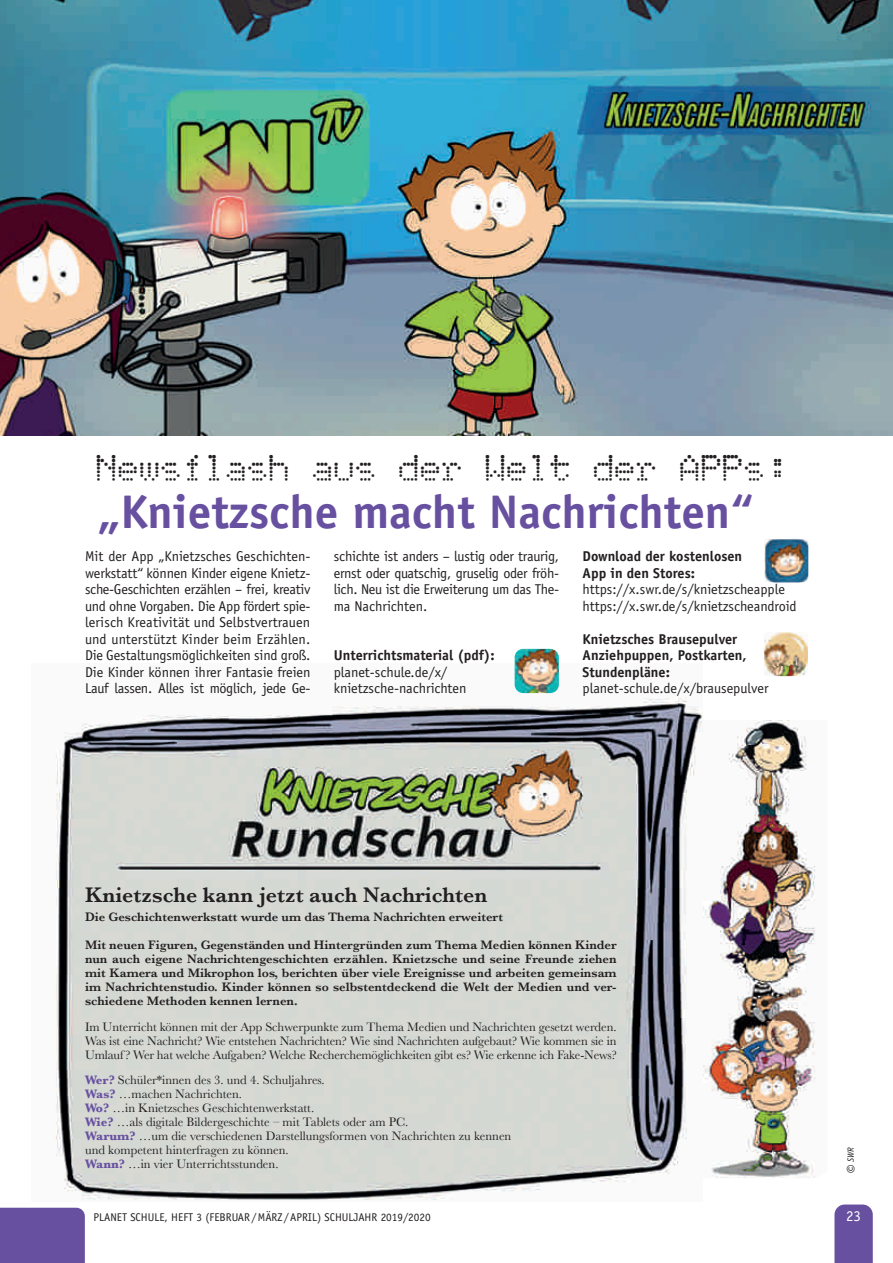
<style>
.page{position:relative;width:893px;height:1263px;background:#fff}
.page>*{position:absolute;margin:0;border:0;box-sizing:border-box;transform-origin:0 0}
.t1{font:700 47.25px "Officina Sans Std";color:#6850a1}
.t2{font:30px "Atomic Clock Radio";color:#231f20}
.t3{font:600 21.9px "Baskerville";color:#231f20}
.t4{font:15px "Officina Sans Std";color:#fff}
.t5{font:14.25px/16.5px "Officina Sans Std";color:#231f20;text-align:justify}
.t6{font:700 14.25px/16.5px "Officina Sans Std";color:#231f20}
.t7{font:12.75px/14px "Baskerville";color:#231f20;text-align:justify}
.t8{font:600 12.75px/14px "Baskerville";color:#231f20}
.t9{font:11.25px "Officina Sans Std";color:#231f20}
.t10{font:italic 9px "Officina Sans Std";color:#231f20}
.s1{font-weight:700;color:#6850a1}
.s2{font-size:16.5px}
</style>
<div class="page">
<img style="left:703px;top:720px;width:112px;height:458px">
<img style="left:56px;top:664px;width:646px;height:536px">
<svg style="left:834px;top:1204px;width:39px;height:59px;background:#6f58a5"></svg>
<div style="left:0;top:1208px;width:85px;height:55px;background:#6850a1"></div>
<img style="left:0;top:0;width:893px;height:436px">
<img style="left:515px;top:649px;width:44px;height:44px">
<img style="left:764px;top:539px;width:44px;height:44px">
<img style="left:764px;top:632px;width:44px;height:44px">
<h2 class="t2" style="left:97px;top:454px;width:693px">Newsflash aus der Welt der APPs:</h2>
<h1 class="t1" style="left:97px;top:482px;width:659px">„Knietzsche macht Nachrichten“</h1>
<p class="t5" style="left:85px;top:548px;width:227px">Mit der App „Knietzsches Geschichten&shy;werkstatt“ können Kinder eigene Knietz&shy;sche-Geschichten erzählen – frei, kreativ und ohne Vorgaben. Die App fördert spie&shy;lerisch Kreativität und Selbstvertrauen und unterstützt Kinder beim Erzählen.<br>Die Gestaltungsmöglichkeiten sind groß.<br>Die Kinder können ihrer Fantasie freien Lauf lassen. Alles ist möglich, jede Ge-</p>
<p class="t5" style="left:334px;top:548px;width:227px">schichte ist anders – lustig oder traurig, ernst oder quatschig, gruselig oder fröh&shy;lich. Neu ist die Erweiterung um das The&shy;ma Nachrichten.</p>
<p class="t6" style="left:334px;top:647px;width:162px">Unterrichtsmaterial (pdf):</p>
<p class="t5" style="left:334px;top:663px;width:134px">planet-schule.de/x/ knietzsche-nachrichten</p>
<p class="t6" style="left:583px;top:548px;width:161px">Download der kostenlosen<br>App in den Stores:</p>
<p class="t5" style="left:583px;top:581px;width:216px">https://x.swr.de/s/knietzscheapple https://x.swr.de/s/knietzscheandroid</p>
<p class="t6" style="left:583px;top:630px;width:166px">Knietzsches Brausepulver<br>Anziehpuppen, Postkarten,<br>Stundenpläne:</p>
<p class="t5" style="left:583px;top:680px;width:188px">planet-schule.de/x/brausepulver</p>
<h3 class="t3" style="left:85px;top:880px;width:404px">Knietzsche kann jetzt auch Nachrichten</h3>
<p class="t8" style="left:85px;top:903px;width:533px;line-height:27.9px">Die Geschichtenwerkstatt wurde um das Thema Nachrichten erweitert<br>Mit neuen Figuren, Gegenständen und Hintergründen zum Thema Medien können Kinder</p>
<p class="t8" style="left:85px;top:951px;width:533px;text-align:justify">nun auch eigene Nachrichtengeschichten erzählen. Knietzsche und seine Freunde ziehen mit Kamera und Mikrophon los, berichten über viele Ereignisse und arbeiten gemeinsam im Nachrichtenstudio. Kinder können so selbstentdeckend die Welt der Medien und ver&shy;schiedene Methoden kennen lernen.</p>
<p class="t7" style="left:85px;top:1020px;width:533px">Im Unterricht können mit der App Schwerpunkte zum Thema Medien und Nachrichten gesetzt werden.<br>Was ist eine Nachricht? Wie entstehen Nachrichten? Wie sind Nachrichten aufgebaut? Wie kommen sie in Umlauf ? Wer hat welche Aufgaben? Welche Recherchemöglichkeiten gibt es? Wie erkenne ich Fake-News?</p>
<p class="t7" style="left:85px;top:1073px;width:428px;text-align:left"><span class="s1">Wer?</span> Schüler*innen des 3. und 4. Schuljahres.<br><span class="s1">Was?</span> …machen Nachrichten.<br><span class="s1">Wo?</span> …in Knietzsches Geschichtenwerkstatt.<br><span class="s1">Wie?</span> …als digitale Bildergeschichte – mit Tablets oder am PC.<br><span class="s1">Warum?</span> …um die verschiedenen Darstellungsformen von Nachrichten zu kennen und kompetent hinterfragen zu können.<br><span class="s1">Wann?</span> …in vier Unterrichtsstunden.</p>
<p class="t9" style="left:94px;top:1211px;width:339px">PLANET SCHULE, HEFT 3 (FEBRUAR/MÄRZ /APRIL) SCHULJAHR 2019/2020</p>
<p class="t10" style="left:846px;top:1174px;width:28px;rotate:-90deg"><span class="s2">©</span> SWR</p>
<p class="t4" style="left:846px;top:1207px;width:16px">23</p>
</div>
